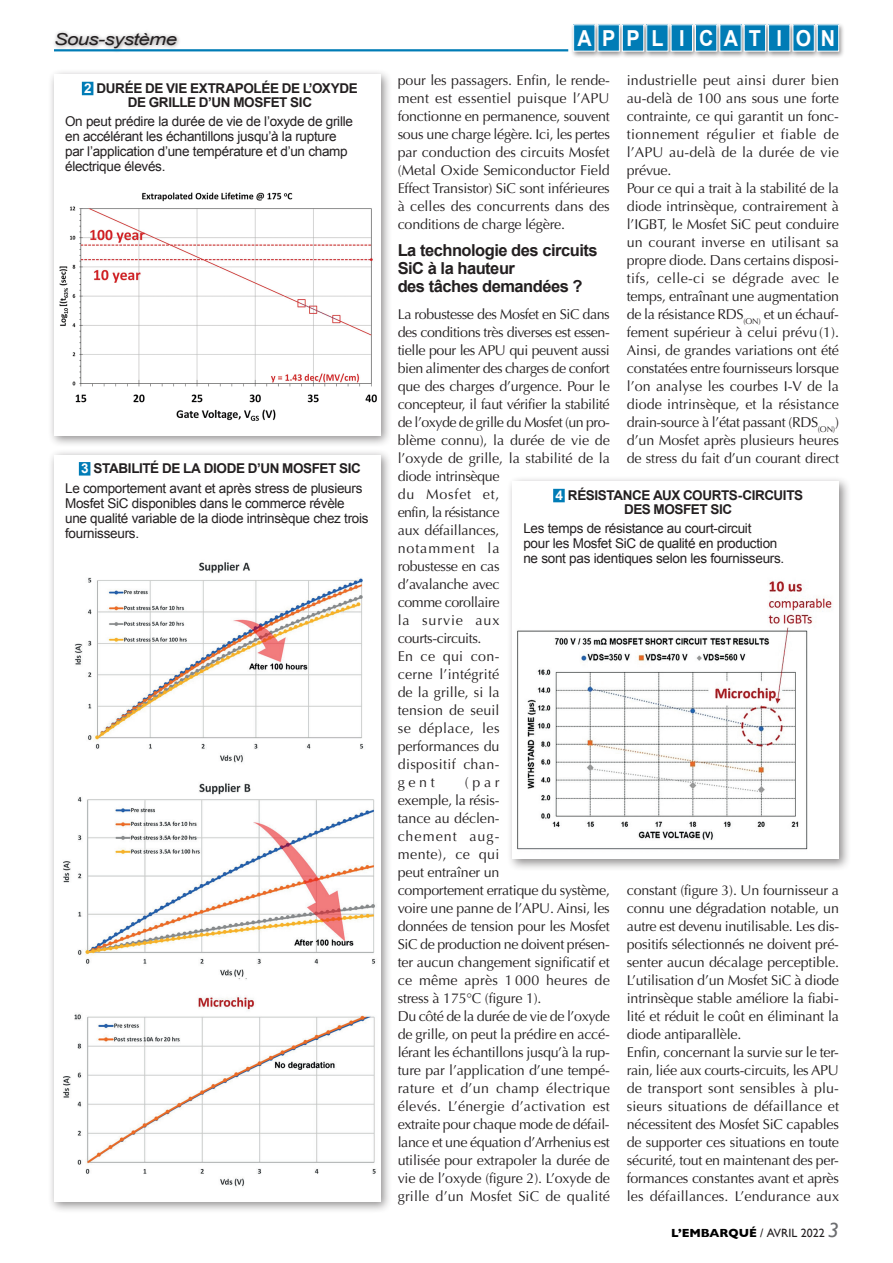
<style>
.page{position:relative;width:893px;height:1263px;background:#fff}
.page>*{position:absolute;margin:0;border:0;box-sizing:border-box;transform-origin:0 0}
.t1{font:700 22.05px "Arial";letter-spacing:.535em;color:#fff;scale:.9 1}
.t2{font:700 16.5px/18px "Arial";letter-spacing:-.03em;color:#231f20}
.t3{font:italic 16.5px "Arial";letter-spacing:-.03em;color:#231f20;scale:1.24 1}
.t4{font:14.25px/18px "Optima";letter-spacing:-.015em;color:#231f20}
.t5{font:13.5px/15px "Arial";letter-spacing:-.02em;color:#231f20}
.t6{font:700 13.5px/13.5px "Arial";letter-spacing:-.03em;color:#231f20;text-align:center}
.t7{font:700 12px "Gill Sans";color:#000}
.s1{color:#fff}
.s2{font-weight:700;color:#fff}
.s3{font-weight:700}
.s4{font-weight:400;color:#231f20}
.s5{font-weight:400;font-style:italic;font-size:21px;color:#6c6d70}
</style>
<div class="page">
<div style="left:52px;top:29px;width:130px;height:24px;background:#231f20;opacity:.5"></div>
<hr style="left:54px;top:49px;width:514px;height:2px;background:#007cb6">
<div style="left:570px;top:23px;width:31px;height:35px;background:#231f20;opacity:.5"></div>
<div style="left:574px;top:25px;width:21px;height:26px;background:#007cb6"></div>
<div style="left:595px;top:23px;width:31px;height:35px;background:#231f20;opacity:.5"></div>
<div style="left:598px;top:25px;width:21px;height:26px;background:#007cb6"></div>
<div style="left:619px;top:23px;width:31px;height:35px;background:#231f20;opacity:.5"></div>
<div style="left:622px;top:25px;width:22px;height:26px;background:#007cb6"></div>
<div style="left:622px;top:24px;width:22px;height:27px;border:1px solid #fff"></div>
<div style="left:643px;top:23px;width:31px;height:35px;background:#231f20;opacity:.5"></div>
<div style="left:647px;top:25px;width:21px;height:26px;background:#007cb6"></div>
<div style="left:668px;top:23px;width:31px;height:35px;background:#231f20;opacity:.5"></div>
<div style="left:671px;top:25px;width:21px;height:26px;background:#007cb6"></div>
<div style="left:692px;top:23px;width:31px;height:35px;background:#231f20;opacity:.5"></div>
<div style="left:695px;top:25px;width:22px;height:26px;background:#007cb6"></div>
<div style="left:695px;top:24px;width:22px;height:27px;border:1px solid #fff"></div>
<div style="left:717px;top:23px;width:30px;height:35px;background:#231f20;opacity:.5"></div>
<div style="left:720px;top:25px;width:21px;height:26px;background:#007cb6"></div>
<div style="left:741px;top:23px;width:31px;height:35px;background:#231f20;opacity:.5"></div>
<div style="left:744px;top:25px;width:22px;height:26px;background:#007cb6"></div>
<div style="left:765px;top:23px;width:31px;height:35px;background:#231f20;opacity:.5"></div>
<div style="left:768px;top:25px;width:22px;height:26px;background:#007cb6"></div>
<div style="left:768px;top:24px;width:22px;height:27px;border:1px solid #fff"></div>
<div style="left:790px;top:23px;width:30px;height:35px;background:#231f20;opacity:.5"></div>
<div style="left:793px;top:25px;width:21px;height:26px;background:#007cb6"></div>
<div style="left:814px;top:23px;width:31px;height:35px;background:#231f20;opacity:.5"></div>
<div style="left:817px;top:25px;width:22px;height:26px;background:#007cb6"></div>
<div style="left:817px;top:24px;width:22px;height:27px;border:1px solid #fff"></div>
<div style="left:48px;top:68px;width:345px;height:380px;background:#231f20;opacity:.5"></div>
<div style="left:54px;top:74px;width:327px;height:362px;background:#fff"></div>
<img style="left:59px;top:192px;width:318px;height:229px">
<div style="left:82px;top:82px;width:11px;height:13px;background:#007cb6"></div>
<div style="left:48px;top:449px;width:345px;height:764px;background:#231f20;opacity:.5"></div>
<div style="left:54px;top:455px;width:327px;height:746px;background:#fff"></div>
<img style="left:63px;top:562px;width:313px;height:625px">
<div style="left:79px;top:462px;width:11px;height:14px;background:#007cb6"></div>
<div style="left:506px;top:475px;width:345px;height:396px;background:#231f20;opacity:.5"></div>
<div style="left:512px;top:481px;width:327px;height:378px;background:#fff"></div>
<img style="left:517px;top:580px;width:315px;height:270px">
<div style="left:553px;top:489px;width:12px;height:13px;background:#007cb6"></div>
<p class="t3" style="left:54px;top:29px;width:101px">Sous-système</p>
<h1 class="t1" style="left:577px;top:24px;width:288px">APPL I CAT I ON</h1>
<p class="t4" style="left:627px;top:72px;width:214px">industrielle peut ainsi durer bien au-delà de 100 ans sous une forte contrainte, ce qui garantit un fonc&shy;tionnement régulier et fiable de l’APU au-delà de la durée de vie prévue.<br>Pour ce qui a trait à la stabilité de la diode intrinsèque, contrairement à l’IGBT, le Mosfet SiC peut conduire un courant inverse en utilisant sa propre diode. Dans certains disposi&shy;tifs, celle-ci se dégrade avec le temps, entraînant une augmentation de la résistance RDS<sub>(ON)</sub> et un échauf&shy;fement supérieur à celui prévu(1).<br>Ainsi, de grandes variations ont été constatées entre fournisseurs lorsque l’on analyse les courbes I-V de la diode intrinsèque, et la résistance drain-source à l’état passant (RDS<sub>(ON)</sub>) d’un Mosfet après plusieurs heures de stress du fait d’un courant direct</p>
<p class="t4" style="left:398px;top:72px;width:214px;text-align:justify">pour les passagers. Enfin, le rende&shy;ment est essentiel puisque l’APU fonctionne en permanence, souvent sous une charge légère. Ici, les pertes par conduction des circuits Mosfet (Metal Oxide Semiconductor Field Effect Transistor) SiC sont inférieures à celles des concurrents dans des conditions de charge légère.</p>
<p class="t2" style="left:398px;top:241px;width:201px">La technologie des circuits<br>SiC à la hauteur<br>des tâches demandées ?</p>
<p class="t4" style="left:398px;top:306px;width:214px">La robustesse des Mosfet en SiC dans des conditions très diverses est essen&shy;tielle pour les APU qui peuvent aussi bien alimenter des charges de confort que des charges d’urgence. Pour le concepteur, il faut vérifier la stabilité de l’oxyde de grille du Mosfet (un pro&shy;blème connu), la durée de vie de l’oxyde de grille, la stabilité de la diode intrinsèque<br>du Mosfet et,<br>enfin, la résistance<br>aux défaillances,<br>notamment la<br>robustesse en cas<br>d’avalanche avec<br>comme corollaire<br>la survie aux<br>courts-circuits.<br>En ce qui con-<br>cerne l’intégrité<br>de la grille, si la<br>tension de seuil<br>se déplace, les<br>performances du<br>dispositif chan-<br>gent</p>
<p class="t6" style="left:84px;top:82px;width:275px"><span class="s1">2</span> DURÉE DE VIE EXTRAPOLÉE DE L’OXYDE<br>DE GRILLE D’UN MOSFET SIC</p>
<p class="t5" style="left:65px;top:114px;width:289px">On peut prédire la durée de vie de l’oxyde de grille en accélérant les échantillons jusqu’à la rupture par l’application d’une température et d’un champ électrique élevés.</p>
<p class="t5" style="left:65px;top:459px;width:299px;line-height:19.2px;text-align:right"><span class="s2">3</span> <span class="s3">STABILITÉ DE LA DIODE D’UN MOSFET SIC<br></span>Le comportement avant et après stress de plusieurs</p>
<p class="t5" style="left:65px;top:495px;width:305px">Mosfet SiC disponibles dans le commerce révèle une qualité variable de la diode intrinsèque chez trois fournisseurs.</p>
<p class="t6" style="left:555px;top:489px;width:249px"><span class="s1">4</span> RÉSISTANCE AUX COURTS-CIRCUITS<br>DES MOSFET SIC</p>
<p class="t5" style="left:523px;top:521px;width:262px">Les temps de résistance au court-circuit<br>pour les Mosfet SiC de qualité en production ne sont pas identiques selon les fournisseurs.</p>
<p class="t4" style="left:398px;top:773px;width:214px;text-indent:67px">(par<br>exemple, la résis-<br>tance au déclen-<br>chement aug-<br>mente), ce qui<br>peut entraîner un<br>comportement erratique du système, voire une panne de l’APU. Ainsi, les données de tension pour les Mosfet<br>SiC de production ne doivent présen&shy;ter aucun changement significatif et ce même après 1 000 heures de stress à 175°C (figure 1).<br>Du côté de la durée de vie de l’oxyde de grille, on peut la prédire en accé&shy;lérant les échantillons jusqu’à la rup&shy;ture par l’application d’une tempé&shy;rature et d’un champ électrique élevés. L’énergie d’activation est extraite pour chaque mode de défail&shy;lance et une équation d’Arrhenius est utilisée pour extrapoler la durée de vie de l’oxyde (figure 2). L’oxyde de grille d’un Mosfet SiC de qualité</p>
<p class="t4" style="left:627px;top:882px;width:214px">constant (figure 3). Un fournisseur a connu une dégradation notable, un autre est devenu inutilisable. Les dis&shy;positifs sélectionnés ne doivent pré&shy;senter aucun décalage perceptible.<br>L’utilisation d’un Mosfet SiC à diode intrinsèque stable améliore la fiabi&shy;lité et réduit le coût en éliminant la diode antiparallèle.<br>Enfin, concernant la survie sur le ter&shy;rain, liée aux courts-circuits, les APU de transport sont sensibles à plu&shy;sieurs situations de défaillance et nécessitent des Mosfet SiC capables de supporter ces situations en toute sécurité, tout en maintenant des per&shy;formances constantes avant et après les défaillances. L’endurance aux</p>
<p class="t7" style="left:671px;top:1224px;width:169px">L’EMBARQUÉ <span class="s4">/ AVRIL 2022</span> <span class="s5">3</span></p>
</div>
